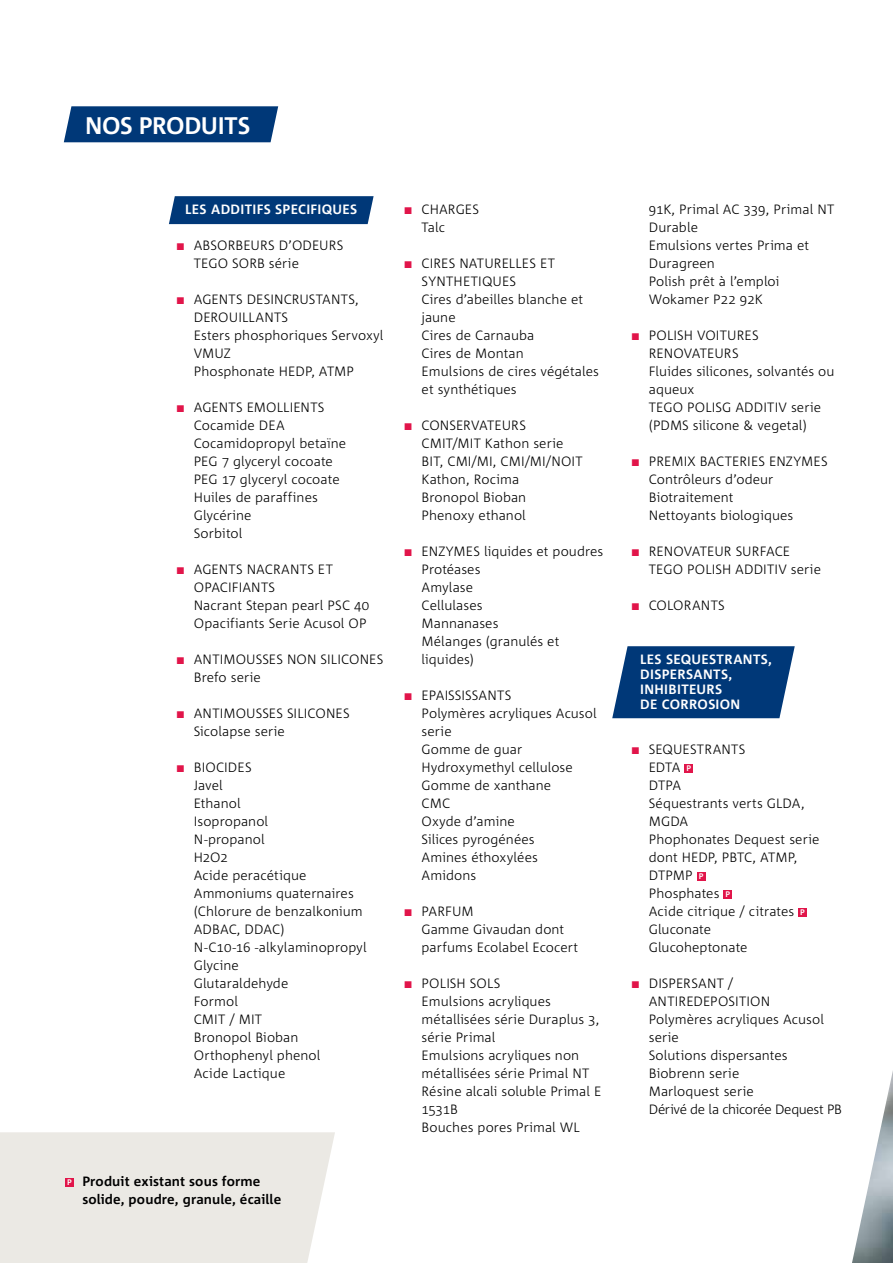
<style>
.page{position:relative;width:893px;height:1263px;background:#fff}
.page>*{position:absolute;margin:0;border:0;box-sizing:border-box;transform-origin:0 0}
.t1{font:700 24px "Corpid E1 s";color:#fff}
.t2{font:300 13.5px/18px "Corpid E1 s";letter-spacing:.005em;color:#000}
.t3{font:700 13.5px/15px "Corpid E1 s";letter-spacing:-.005em;color:#fff}
.t4{font:700 13.5px/18px "Corpid E1 s";letter-spacing:.01em;color:#000}
.s1{color:#e1154a}
.s2{font-size:8.1px;color:#fff}
.s3{font-weight:700;font-size:8.1px;color:#fff}
</style>
<div class="page">
<svg style="left:612px;top:646px;width:183px;height:72px;background:#164984"></svg>
<div style="left:169px;top:196px;width:205px;height:28px;background:#003878"></div>
<div style="left:684px;top:764px;width:9px;height:8px;background:#e1154a"></div>
<div style="left:697px;top:872px;width:8px;height:8px;background:#e1154a"></div>
<div style="left:723px;top:890px;width:9px;height:8px;background:#e1154a"></div>
<div style="left:798px;top:908px;width:9px;height:8px;background:#e1154a"></div>
<img style="left:852px;top:1071px;width:41px;height:192px">
<div style="left:0;top:1132px;width:335px;height:131px;background:#ebe9e4"></div>
<div style="left:65px;top:1178px;width:9px;height:8px;background:#e1154a"></div>
<div style="left:64px;top:106px;width:214px;height:36px;background:#003878"></div>
<h1 class="t1" style="left:85px;top:110px;width:167px">NOS PRODUITS</h1>
<p class="t3" style="left:185px;top:202px;width:174px">LES ADDITIFS SPECIFIQUES</p>
<p class="t2" style="left:194px;top:236px;width:151px;text-indent:-17px"><span class="s1">■</span> ABSORBEURS D’ODEURS<br>TEGO SORB série</p>
<p class="t2" style="left:194px;top:290px;width:191px;text-indent:-17px"><span class="s1">■</span> AGENTS DESINCRUSTANTS,<br>DEROUILLANTS<br>Esters phosphoriques Servoxyl<br>VMUZ<br>Phosphonate HEDP, ATMP</p>
<p class="t2" style="left:194px;top:398px;width:154px;text-indent:-17px"><span class="s1">■</span> AGENTS EMOLLIENTS<br>Cocamide DEA<br>Cocamidopropyl betaïne<br>PEG 7 glyceryl cocoate<br>PEG 17 glyceryl cocoate<br>Huiles de paraffines<br>Glycérine<br>Sorbitol</p>
<p class="t2" style="left:194px;top:560px;width:177px;text-indent:-17px"><span class="s1">■</span> AGENTS NACRANTS ET<br>OPACIFIANTS<br>Nacrant Stepan pearl PSC 40<br>Opacifiants Serie Acusol OP</p>
<p class="t2" style="left:194px;top:650px;width:191px;text-indent:-17px"><span class="s1">■</span> ANTIMOUSSES NON SILICONES<br>Brefo serie</p>
<p class="t2" style="left:194px;top:704px;width:157px;text-indent:-17px"><span class="s1">■</span> ANTIMOUSSES SILICONES<br>Sicolapse serie</p>
<p class="t2" style="left:194px;top:758px;width:174px;text-indent:-17px"><span class="s1">■</span> BIOCIDES<br>Javel<br>Ethanol<br>Isopropanol<br>N-propanol<br>H2O2<br>Acide peracétique<br>Ammoniums quaternaires (Chlorure de benzalkonium<br>ADBAC, DDAC)<br>N-C10-16 -alkylaminopropyl<br>Glycine<br>Glutaraldehyde<br>Formol<br>CMIT / MIT<br>Bronopol Bioban<br>Orthophenyl phenol<br>Acide Lactique</p>
<p class="t4" style="left:82px;top:1172px;width:200px;text-indent:-15px"><span class="s2">P</span> Produit existant sous forme solide, poudre, granule, écaille</p>
<p class="t2" style="left:422px;top:200px;width:59px;text-indent:-17px"><span class="s1">■</span> CHARGES<br>Talc</p>
<p class="t2" style="left:422px;top:254px;width:179px;text-indent:-17px"><span class="s1">■</span> CIRES NATURELLES ET<br>SYNTHETIQUES<br>Cires d’abeilles blanche et jaune<br>Cires de Carnauba<br>Cires de Montan<br>Emulsions de cires végétales et synthétiques</p>
<p class="t2" style="left:422px;top:416px;width:163px;text-indent:-17px"><span class="s1">■</span> CONSERVATEURS<br>CMIT/MIT Kathon serie<br>BIT, CMI/MI, CMI/MI/NOIT<br>Kathon, Rocima<br>Bronopol Bioban<br>Phenoxy ethanol</p>
<p class="t2" style="left:422px;top:542px;width:183px;text-indent:-17px"><span class="s1">■</span> ENZYMES liquides et poudres<br>Protéases<br>Amylase<br>Cellulases<br>Mannanases<br>Mélanges (granulés et liquides)</p>
<p class="t2" style="left:422px;top:686px;width:177px;text-indent:-17px"><span class="s1">■</span> EPAISSISSANTS<br>Polymères acryliques Acusol serie<br>Gomme de guar<br>Hydroxymethyl cellulose<br>Gomme de xanthane<br>CMC<br>Oxyde d’amine<br>Silices pyrogénées<br>Amines éthoxylées<br>Amidons</p>
<p class="t2" style="left:422px;top:902px;width:158px;text-indent:-17px"><span class="s1">■</span> PARFUM<br>Gamme Givaudan dont parfums Ecolabel Ecocert</p>
<p class="t2" style="left:422px;top:974px;width:181px;text-indent:-17px"><span class="s1">■</span> POLISH SOLS<br>Emulsions acryliques métallisées série Duraplus 3, série Primal<br>Emulsions acryliques non métallisées série Primal NT<br>Résine alcali soluble Primal E<br>1531B<br>Bouches pores Primal WL</p>
<p class="t2" style="left:649px;top:200px;width:187px">91K, Primal AC 339, Primal NT<br>Durable<br>Emulsions vertes Prima et<br>Duragreen<br>Polish prêt à l’emploi<br>Wokamer P22 92K</p>
<p class="t2" style="left:649px;top:326px;width:187px;text-indent:-17px"><span class="s1">■</span> POLISH VOITURES<br>RENOVATEURS<br>Fluides silicones, solvantés ou aqueux<br>TEGO POLISG ADDITIV serie (PDMS silicone &amp; vegetal)</p>
<p class="t2" style="left:649px;top:452px;width:180px;text-indent:-17px"><span class="s1">■</span> PREMIX BACTERIES ENZYMES<br>Contrôleurs d’odeur<br>Biotraitement<br>Nettoyants biologiques</p>
<p class="t2" style="left:649px;top:542px;width:174px;text-indent:-17px"><span class="s1">■</span> RENOVATEUR SURFACE<br>TEGO POLISH ADDITIV serie</p>
<p class="t2" style="left:632px;top:596px;width:94px"><span class="s1">■</span> COLORANTS</p>
<p class="t3" style="left:640px;top:652px;width:133px">LES SEQUESTRANTS,<br>DISPERSANTS,<br>INHIBITEURS<br>DE CORROSION</p>
<p class="t2" style="left:649px;top:740px;width:172px;text-indent:-17px"><span class="s1">■</span> SEQUESTRANTS<br>EDTA <span class="s3">P<br></span>DTPA<br>Séquestrants verts GLDA,<br>MGDA<br>Phophonates Dequest serie dont HEDP, PBTC, ATMP,<br>DTPMP <span class="s3">P<br></span>Phosphates <span class="s3">P<br></span>Acide citrique / citrates <span class="s3">P<br></span>Gluconate<br>Glucoheptonate</p>
<p class="t2" style="left:649px;top:974px;width:195px;text-indent:-17px"><span class="s1">■</span> DISPERSANT /<br>ANTIREDEPOSITION<br>Polymères acryliques Acusol serie<br>Solutions dispersantes<br>Biobrenn serie<br>Marloquest serie<br>Dérivé de la chicorée Dequest PB</p>
</div>
